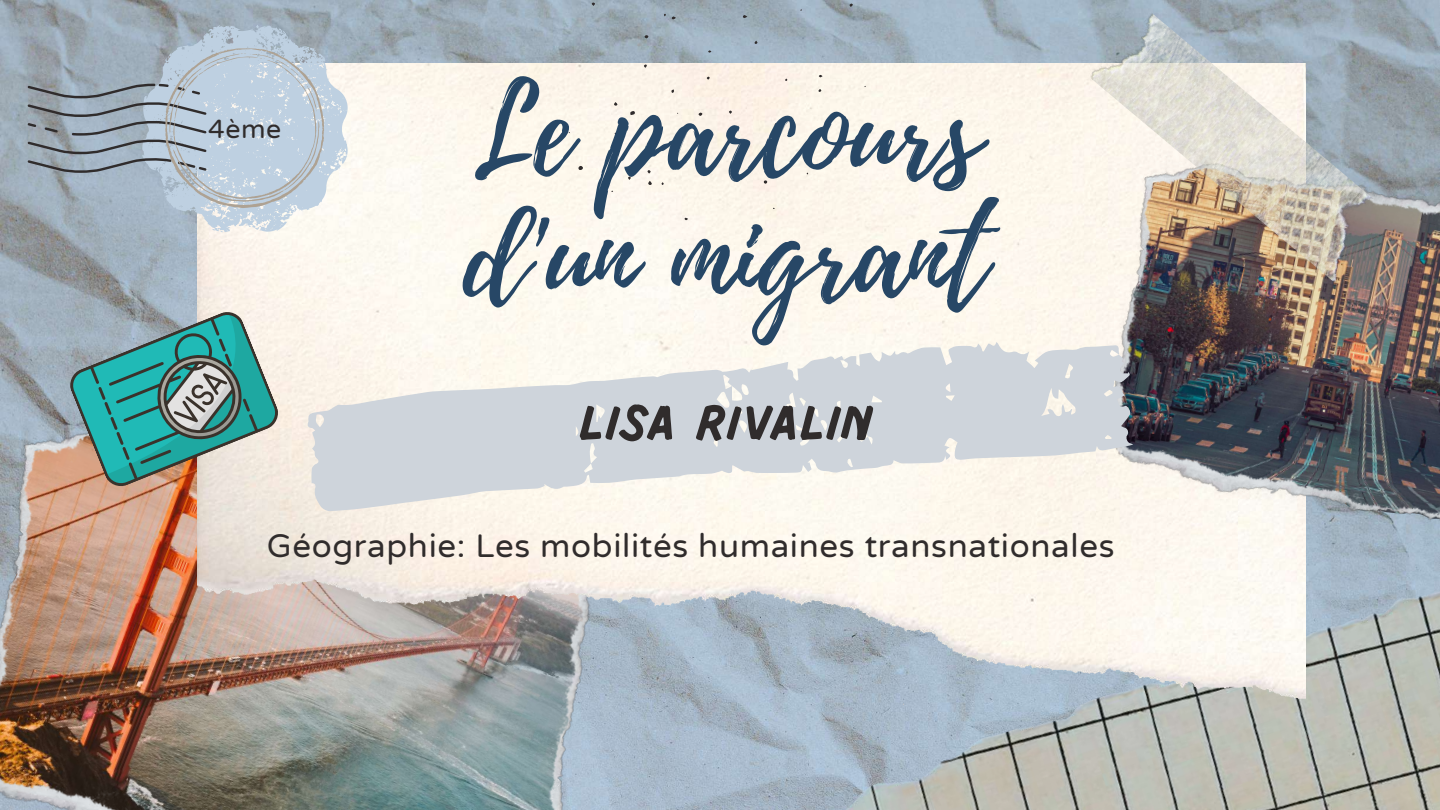
<style>
.page{position:relative;width:1440px;height:810px;background:#fff}
.page>*{position:absolute;margin:0;border:0;box-sizing:border-box;transform-origin:0 0}
.t1{font:122.8px/122.2px "Playlist Script";color:#274766}
.t2{font:700 50.3px "Pluma";letter-spacing:.05em;color:#302c2c}
.t3{font:33px "Varela Round";letter-spacing:.02em;color:#302c2c}
.t4{font:26.7px "Varela Round";color:#302c2c}
</style>
<div class="page">
<img style="left:0;top:0;width:1440px;height:810px">
<img style="left:806px;top:567px;width:634px;height:243px">
<img style="left:0;top:387px;width:633px;height:423px">
<img style="left:197px;top:63px;width:1108px;height:648px">
<img style="left:1083px;top:131px;width:357px;height:436px">
<svg style="left:307px;top:342px;width:826px;height:169px;fill:#ced4db"></svg>
<img style="left:1078px;top:0;width:327px;height:294px">
<svg style="left:28px;top:25px;width:320px;height:207px;background:#aebbc7"></svg>
<svg style="left:569px;top:0;width:323px;height:220px;background:#e0e0db"></svg>
<svg style="left:65px;top:307px;width:218px;height:184px;background:#79aaa4"></svg>
<p class="t4" style="left:208px;top:114px;width:75px">4ème</p>
<h1 class="t1" style="left:465px;top:75px;width:525px">Le parcours d'un migrant</h1>
<h2 class="t2" style="left:581px;top:401px;width:292px">LISA RIVALIN</h2>
<p class="t3" style="left:267px;top:527px;width:849px">Géographie: Les mobilités humaines transnationales</p>
</div>
